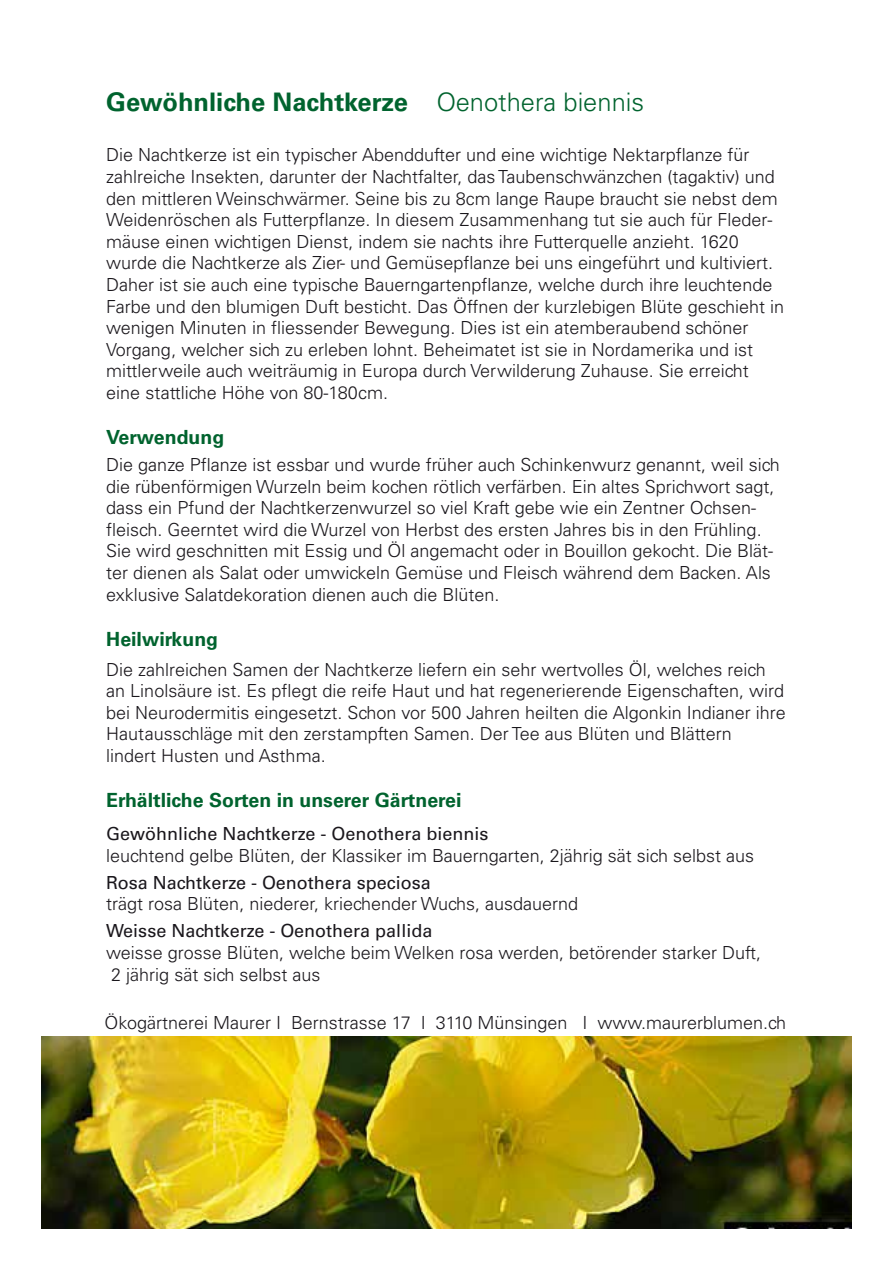
<style>
.page{position:relative;width:893px;height:1263px;background:#fff}
.page>*{position:absolute;margin:0;border:0;box-sizing:border-box;transform-origin:0 0}
.t1{font:700 25.5px "Univers CE";color:#00632e}
.t2{font:700 19.5px "Univers CE";color:#00632e}
.t3{font:300 18px/21.6px "Univers CE";color:#1a171c}
.t4{font:500 18px "Univers CE";color:#1a171c}
.s1{font-weight:300}
</style>
<div class="page">
<img style="left:42px;top:1037px;width:809px;height:191px">
<h1 class="t1" style="left:106px;top:87px;width:539px">Gewöhnliche Nachtkerze <span class="s1">Oenothera biennis</span></h1>
<p class="t3" style="left:106px;top:145px;width:679px">Die Nachtkerze ist ein typischer Abenddufter und eine wichtige Nektarpflanze für zahlreiche Insekten, darunter der Nachtfalter, das Taubenschwänzchen (tagaktiv) und den mittleren Weinschwärmer. Seine bis zu 8cm lange Raupe braucht sie nebst dem Weidenröschen als Futterpflanze. In diesem Zusammenhang tut sie auch für Fleder&shy;mäuse einen wichtigen Dienst, indem sie nachts ihre Futterquelle anzieht. 1620 wurde die Nachtkerze als Zier- und Gemüsepflanze bei uns eingeführt und kultiviert.<br>Daher ist sie auch eine typische Bauerngartenpflanze, welche durch ihre leuchtende Farbe und den blumigen Duft besticht. Das Öffnen der kurzlebigen Blüte geschieht in wenigen Minuten in fliessender Bewegung. Dies ist ein atemberaubend schöner Vorgang, welcher sich zu erleben lohnt. Beheimatet ist sie in Nordamerika und ist mittlerweile auch weiträumig in Europa durch Verwilderung Zuhause. Sie erreicht eine stattliche Höhe von 80-180cm.</p>
<p class="t2" style="left:106px;top:426px;width:120px">Verwendung</p>
<p class="t3" style="left:106px;top:454px;width:675px">Die ganze Pflanze ist essbar und wurde früher auch Schinkenwurz genannt, weil sich die rübenförmigen Wurzeln beim kochen rötlich verfärben. Ein altes Sprichwort sagt, dass ein Pfund der Nachtkerzenwurzel so viel Kraft gebe wie ein Zentner Ochsen&shy;fleisch. Geerntet wird die Wurzel von Herbst des ersten Jahres bis in den Frühling.<br>Sie wird geschnitten mit Essig und Öl angemacht oder in Bouillon gekocht. Die Blät&shy;ter dienen als Salat oder umwickeln Gemüse und Fleisch während dem Backen. Als exklusive Salatdekoration dienen auch die Blüten.</p>
<p class="t2" style="left:106px;top:627px;width:113px">Heilwirkung</p>
<p class="t3" style="left:106px;top:659px;width:681px">Die zahlreichen Samen der Nachtkerze liefern ein sehr wertvolles Öl, welches reich an Linolsäure ist. Es pflegt die reife Haut und hat regenerierende Eigenschaften, wird bei Neurodermitis eingesetzt. Schon vor 500 Jahren heilten die Algonkin Indianer ihre Hautausschläge mit den zerstampften Samen. Der Tee aus Blüten und Blättern lindert Husten und Asthma.</p>
<p class="t2" style="left:106px;top:789px;width:357px">Erhältliche Sorten in unserer Gärtnerei</p>
<p class="t4" style="left:106px;top:823px;width:384px">Gewöhnliche Nachtkerze - Oenothera biennis</p>
<p class="t3" style="left:106px;top:845px;width:649px">leuchtend gelbe Blüten, der Klassiker im Bauerngarten, 2jährig sät sich selbst aus</p>
<p class="t4" style="left:106px;top:872px;width:326px">Rosa Nachtkerze - Oenothera speciosa</p>
<p class="t3" style="left:106px;top:893px;width:473px">trägt rosa Blüten, niederer, kriechender Wuchs, ausdauernd</p>
<p class="t4" style="left:106px;top:920px;width:328px">Weisse Nachtkerze - Oenothera pallida</p>
<p class="t3" style="left:106px;top:942px;width:656px">weisse grosse Blüten, welche beim Welken rosa werden, betörender starker Duft,<br>2 jährig sät sich selbst aus</p>
<p class="t3" style="left:105px;top:1012px;width:683px">Ökogärtnerei Maurer I Bernstrasse 17 I 3110 Münsingen I www.maurerblumen.ch</p>
</div>
